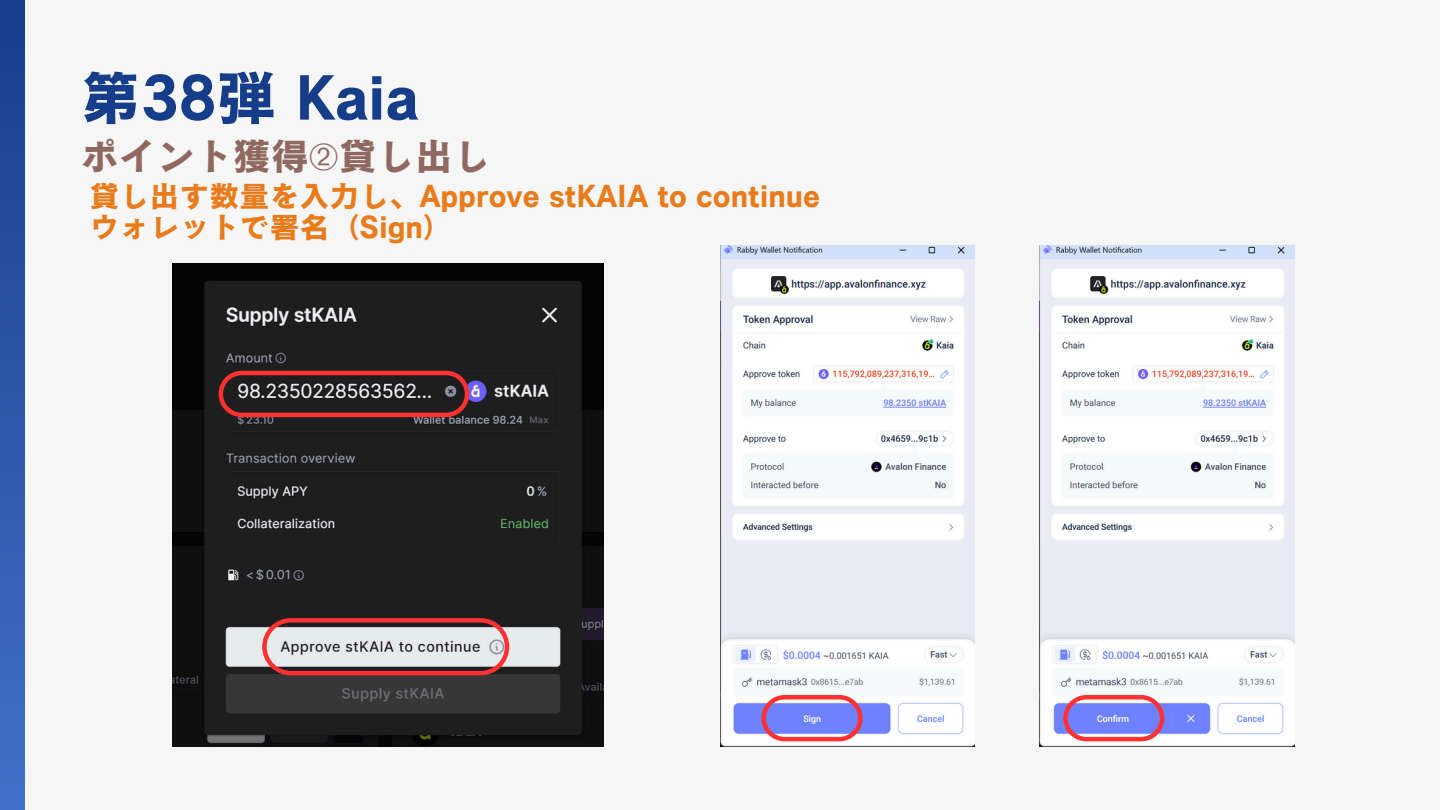
<style>
.page{position:relative;width:1440px;height:810px;background:#f6f6f6}
.page>*{position:absolute;margin:0;border:0;box-sizing:border-box;transform-origin:0 0}
.t1{font:60px "Canva Cezanne Pro N B";color:#163d89}
.t2{font:38px "Canva Cezanne Pro N B";color:#8f6860}
.t3{font:30px "Canva Cezanne Pro N B";color:#ea7b1b}
.s1{font-family:"Free Serif"}
</style>
<div class="page">
<div style="left:0;top:0;width:24px;height:810px;background:linear-gradient(to bottom,#173e8b,#4370c9)"></div>
<img style="left:173px;top:263px;width:430px;height:483px">
<img style="left:720px;top:246px;width:255px;height:500px">
<img style="left:1039px;top:246px;width:255px;height:500px">
<svg style="left:219px;top:371px;width:250px;height:46px;background:#5d3334"></svg>
<svg style="left:262px;top:618px;width:247px;height:57px"></svg>
<svg style="left:761px;top:695px;width:102px;height:46px"></svg>
<svg style="left:1063px;top:695px;width:101px;height:46px"></svg>
<p class="t1" style="left:81px;top:67px;width:339px">第38弾 Kaia</p>
<h1 class="t2" style="left:81px;top:137px;width:411px">ポイント獲得<span class="s1">➁</span>貸し出し</h1>
<h2 class="t3" style="left:89px;top:181px;width:732px">貸し出す数量を入力し、Approve stKAIA to continue</h2>
<p class="t3" style="left:89px;top:212px;width:365px">ウォレットで署名（Sign）</p>
</div>
